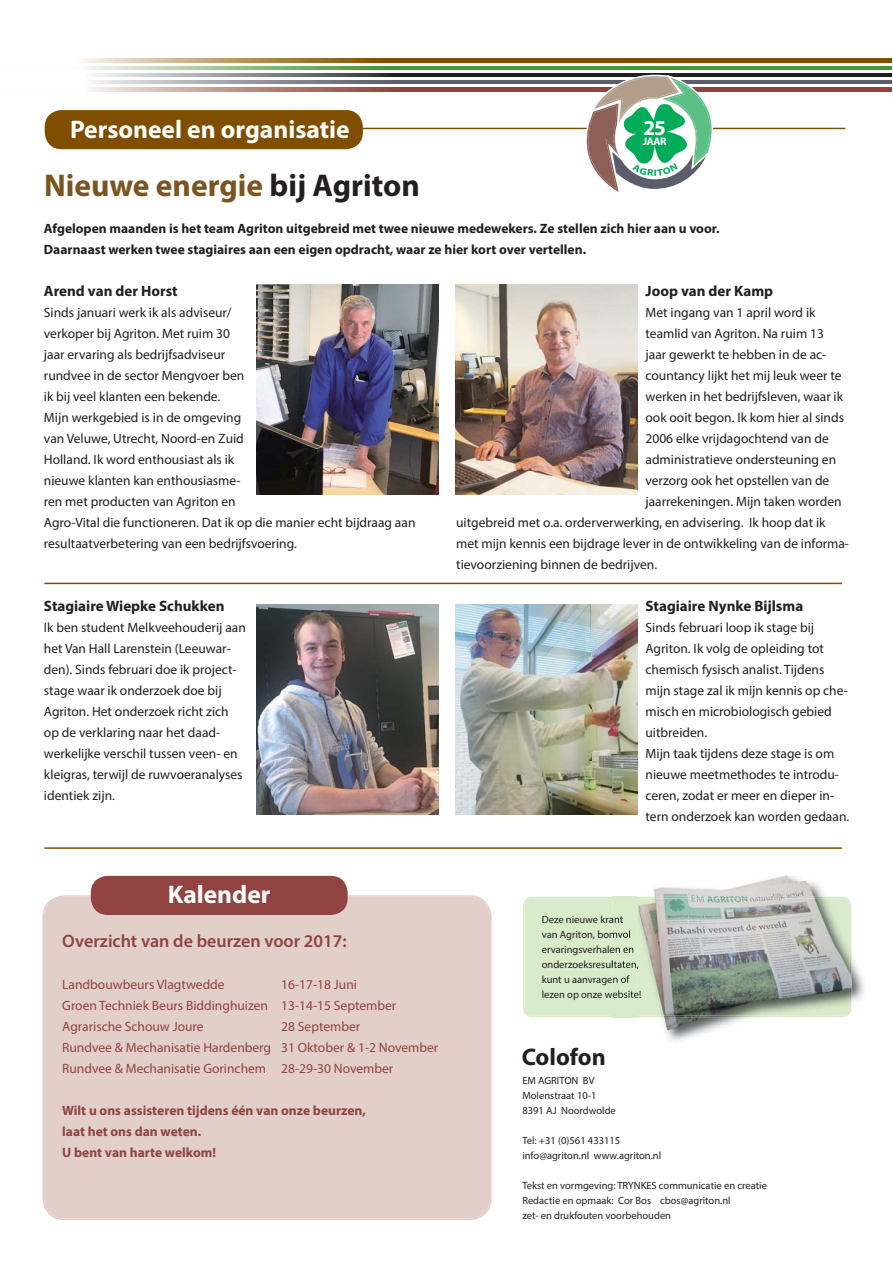
<style>
.page{position:relative;width:893px;height:1263px;background:#fff}
.page>*{position:absolute;margin:0;border:0;box-sizing:border-box;transform-origin:0 0}
.t1{font:700 31.5px "Myriad Pro";color:#7a5521}
.t2{font:700 25.5px "Myriad Pro";color:#fff}
.t3{font:700 24px "Myriad Pro";color:#231f20}
.t4{font:700 21.3px "Myriad Pro";color:#fff}
.t5{font:600 18px "Myriad Pro";color:#904340}
.t6{font:700 15px "Myriad Pro";color:#231f20}
.t7{font:13.5px/21px "Myriad Pro";color:#231f20}
.t8{font:13.5px/21px "Myriad Pro";color:#904340}
.t9{font:700 13.5px/21px "Myriad Pro";color:#231f20}
.t10{font:700 13.5px/21px "Myriad Pro";color:#904340}
.t11{font:700 10.8px "Myriad Pro";color:#fff}
.t12{font:10.5px/15px "Myriad Pro";color:#231f20}
.s1{color:#231f20}
</style>
<div class="page">
<svg style="left:90px;top:88px;width:801px;height:3px;background:#a56762"></svg>
<svg style="left:93px;top:81px;width:798px;height:3px;background:#7a7a85"></svg>
<img style="left:95px;top:73px;width:796px;height:4px">
<svg style="left:85px;top:66px;width:806px;height:3px;background:#63a558"></svg>
<svg style="left:82px;top:59px;width:809px;height:3px;background:#966a29"></svg>
<div style="left:42px;top:895px;width:450px;height:325px;background:#e2cfc9"></div>
<div style="left:91px;top:876px;width:257px;height:39px;background:#904340;border-radius:17px"></div>
<hr style="left:48px;top:128px;width:797px;height:1px;background:#7f4e00">
<div style="left:45px;top:110px;width:318px;height:39px;background:#7f4e00;border-radius:17px"></div>
<img style="left:257px;top:284px;width:181px;height:211px">
<img style="left:455px;top:284px;width:182px;height:211px">
<hr style="left:44px;top:583px;width:798px;height:1px;background:#7f4e00">
<img style="left:257px;top:604px;width:181px;height:211px">
<img style="left:455px;top:604px;width:182px;height:211px">
<hr style="left:44px;top:847px;width:798px;height:2px;background:#7f4e00">
<img style="left:612px;top:875px;width:252px;height:163px">
<img style="left:612px;top:1017px;width:25px;height:21px">
<img style="left:641px;top:897px;width:210px;height:120px">
<div style="left:523px;top:897px;width:118px;height:120px;background:#d8ebca"></div>
<svg style="left:585px;top:75px;width:128px;height:117px"></svg>
<h2 class="t2" style="left:70px;top:120px;width:281px">Personeel en organisatie</h2>
<h3 class="t4" style="left:643px;top:120px;width:24px">25</h3>
<p class="t11" style="left:643px;top:137px;width:26px">JAAR</p>
<h1 class="t1" style="left:44px;top:174px;width:377px">Nieuwe energie <span class="s1">bij Agriton</span></h1>
<p class="t9" style="left:44px;top:219px;width:677px">Afgelopen maanden is het team Agriton uitgebreid met twee nieuwe medewekers. Ze stellen zich hier aan u voor.<br>Daarnaast werken twee stagiaires aan een eigen opdracht, waar ze hier kort over vertellen.</p>
<p class="t6" style="left:44px;top:285px;width:135px">Arend van der Horst</p>
<p class="t7" style="left:44px;top:303px;width:373px">Sinds januari werk ik als adviseur/<br>verkoper bij Agriton. Met ruim 30<br>jaar ervaring als bedrijfsadviseur<br>rundvee in de sector Mengvoer ben<br>ik bij veel klanten een bekende.<br>Mijn werkgebied is in de omgeving<br>van Veluwe, Utrecht, Noord-en Zuid<br>Holland. Ik word enthousiast als ik<br>nieuwe klanten kan enthousiasme-<br>ren met producten van Agriton en<br>Agro-Vital die functioneren. Dat ik op die manier echt bijdraag aan resultaatverbetering van een bedrijfsvoering.</p>
<p class="t6" style="left:44px;top:600px;width:182px">Stagiaire Wiepke Schukken</p>
<p class="t7" style="left:44px;top:618px;width:203px">Ik ben student Melkveehouderij aan het Van Hall Larenstein (Leeuwar&shy;den). Sinds februari doe ik project&shy;stage waar ik onderzoek doe bij<br>Agriton. Het onderzoek richt zich op de verklaring naar het daad&shy;werkelijke verschil tussen veen- en kleigras, terwijl de ruwvoeranalyses identiek zijn.</p>
<p class="t6" style="left:645px;top:285px;width:129px">Joop van der Kamp</p>
<p class="t7" style="left:645px;top:303px;width:172px">Met ingang van 1 april word ik</p>
<p class="t7" style="left:645px;top:324px;width:180px">teamlid van Agriton. Na ruim 13</p>
<p class="t7" style="left:645px;top:345px;width:182px">jaar gewerkt te hebben in de ac-</p>
<p class="t7" style="left:645px;top:366px;width:198px">countancy lijkt het mij leuk weer te</p>
<p class="t7" style="left:645px;top:387px;width:199px">werken in het bedrijfsleven, waar ik</p>
<p class="t7" style="left:645px;top:408px;width:200px">ook ooit begon. Ik kom hier al sinds</p>
<p class="t7" style="left:645px;top:429px;width:185px">2006 elke vrijdagochtend van de</p>
<p class="t7" style="left:645px;top:450px;width:192px">administratieve ondersteuning en</p>
<p class="t7" style="left:645px;top:471px;width:185px">verzorg ook het opstellen van de</p>
<p class="t7" style="left:645px;top:492px;width:198px">jaarrekeningen. Mijn taken worden</p>
<p class="t7" style="left:456px;top:513px;width:371px">uitgebreid met o.a. orderverwerking, en advisering. Ik hoop dat ik</p>
<p class="t7" style="left:456px;top:534px;width:394px">met mijn kennis een bijdrage lever in de ontwikkeling van de informa-</p>
<p class="t7" style="left:456px;top:555px;width:202px">tievoorziening binnen de bedrijven.</p>
<p class="t6" style="left:645px;top:600px;width:159px">Stagiaire Nynke Bijlsma</p>
<p class="t7" style="left:645px;top:618px;width:205px">Sinds februari loop ik stage bij<br>Agriton. Ik volg de opleiding tot chemisch fysisch analist. Tijdens mijn stage zal ik mijn kennis op che&shy;misch en microbiologisch gebied uitbreiden.<br>Mijn taak tijdens deze stage is om nieuwe meetmethodes te introdu&shy;ceren, zodat er meer en dieper in&shy;tern onderzoek kan worden gedaan.</p>
<h2 class="t2" style="left:168px;top:885px;width:104px">Kalender</h2>
<h3 class="t5" style="left:62px;top:934px;width:286px">Overzicht van de beurzen voor 2017:</h3>
<p class="t8" style="left:62px;top:975px;width:164px">Landbouwbeurs Vlagtwedde</p>
<p class="t8" style="left:62px;top:975px;width:336px;text-indent:219px">16-17-18 Juni<br>Groen Techniek Beurs Biddinghuizen 13-14-15 September<br>Agrarische Schouw Joure</p>
<p class="t8" style="left:62px;top:1017px;width:378px;text-indent:219px">28 September<br>Rundvee &amp; Mechanisatie Hardenberg 31 Oktober &amp; 1-2 November<br>Rundvee &amp; Mechanisatie Gorinchem 28-29-30 November</p>
<p class="t10" style="left:62px;top:1101px;width:305px">Wilt u ons assisteren tijdens één van onze beurzen, laat het ons dan weten.<br>U bent van harte welkom!</p>
<p class="t12" style="left:542px;top:913px;width:101px">Deze nieuwe krant van Agriton, bomvol ervaringsverhalen en onderzoeksresultaten, kunt u aanvragen of lezen op onze website!</p>
<h3 class="t3" style="left:522px;top:1047px;width:85px">Colofon</h3>
<p class="t12" style="left:522px;top:1074px;width:95px">EM AGRITON BV<br>Molenstraat 10-1<br>8391 AJ Noordwolde</p>
<p class="t12" style="left:522px;top:1134px;width:140px">Tel: +31 (0)561 433115 info@agriton.nl www.agriton.nl</p>
<p class="t12" style="left:522px;top:1179px;width:246px">Tekst en vormgeving: TRYNKES communicatie en creatie<br>Redactie en opmaak: Cor Bos cbos@agriton.nl<br>zet- en drukfouten voorbehouden</p>
</div>
